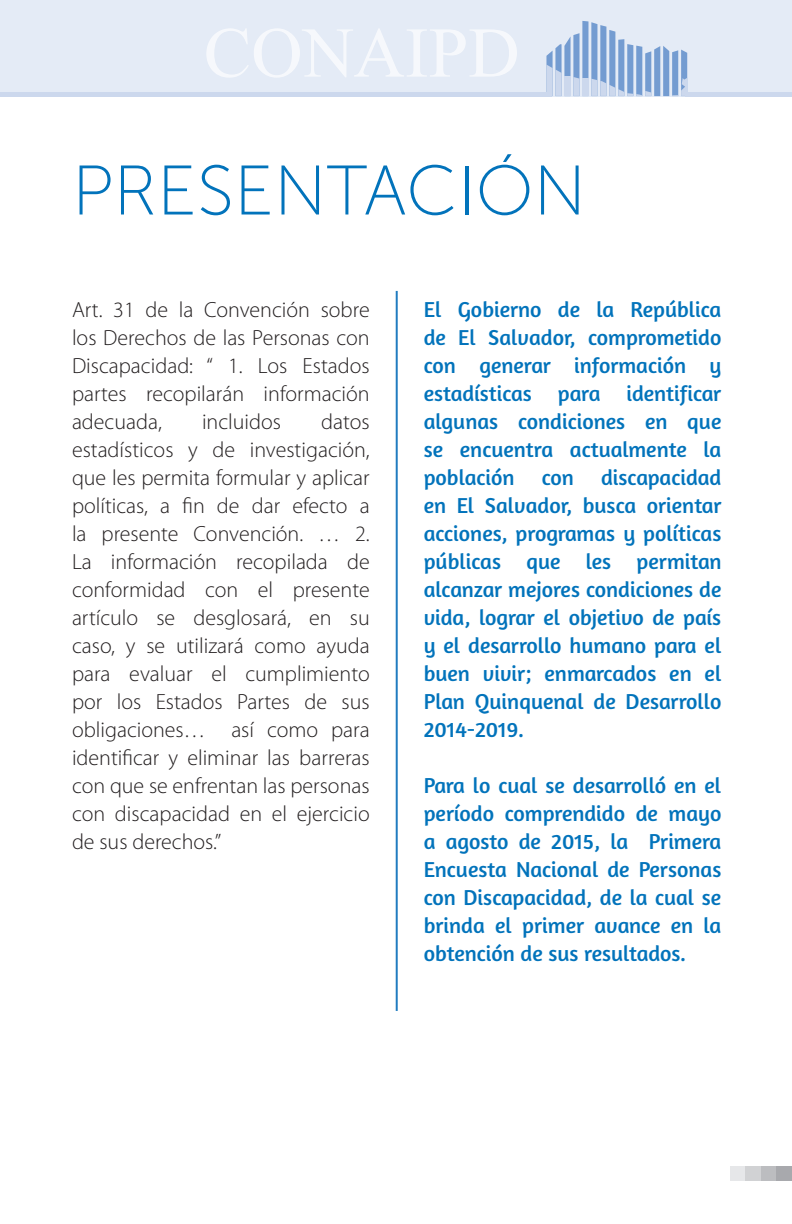
<style>
.page{position:relative;width:792px;height:1224px;background:#fff}
.page>*{position:absolute;margin:0;border:0;box-sizing:border-box;transform-origin:0 0}
.t1{font:70px "Museo Sans 100";color:#0273bb}
.t2{font:22px/28px "Amaranth";color:#0273bb;text-align:justify}
.t3{font:300 22px/28px "Myriad Pro";color:#231f20;text-align:justify}
</style>
<div class="page">
<div style="left:0;top:0;width:792px;height:96px;background:#e4ebf6"></div>
<div style="left:582px;top:21px;width:6px;height:75px;background:#749cd1"></div>
<svg style="left:546px;top:33px;width:34px;height:63px"></svg>
<div style="left:582px;top:78px;width:6px;height:18px;background:#ccd8ed"></div>
<svg style="left:591px;top:22px;width:96px;height:74px"></svg>
<hr style="left:0;top:92px;width:551px;height:4px;background:#ccd8ed">
<hr style="left:685px;top:92px;width:107px;height:4px;background:#ccd8ed">
<div style="left:730px;top:1167px;width:15px;height:14px;background:#e6e7e9"></div>
<div style="left:745px;top:1167px;width:16px;height:14px;background:#d1d2d4"></div>
<div style="left:761px;top:1167px;width:15px;height:14px;background:#bcbdc0"></div>
<div style="left:776px;top:1167px;width:16px;height:14px;background:#a8a9ad"></div>
<svg style="left:206px;top:28px;width:311px;height:50px"></svg>
<hr style="left:396px;top:291px;width:2px;height:720px;background:#217cc0">
<h1 class="t1" style="left:72px;top:153px;width:516px">PRESENTACIÓN</h1>
<p class="t3" style="left:72px;top:296px;width:299px">Art. 31 de la Convención sobre los Derechos de las Personas con Discapacidad: “ 1. Los Estados partes recopilarán información adecuada,</p>
<p class="t3" style="left:72px;top:408px;width:299px;text-indent:249px">datos estadísticos y de investigación, que les permita formular y aplicar políticas, a fin de dar efecto a la presente Convención. … 2.<br>La información recopilada de conformidad con el presente artículo se desglosará, en su caso, y se utilizará como ayuda para evaluar el cumplimiento por los Estados Partes de sus obligaciones… así como para identificar y eliminar las barreras con que se enfrentan las personas con discapacidad en el ejercicio de sus derechos.”</p>
<p class="t3" style="left:202px;top:408px;width:81px">incluidos</p>
<p class="t2" style="left:424px;top:295px;width:299px">El Gobierno de la República de El Salvador, comprometido con generar información y estadísticas para identificar algunas condiciones en que se encuentra actualmente la población con discapacidad en El Salvador, busca orientar acciones, programas y políticas públicas que les permitan alcanzar mejores condiciones de vida, lograr el objetivo de país y el desarrollo humano para el buen vivir; enmarcados en el Plan Quinquenal de Desarrollo 2014-2019.</p>
<p class="t2" style="left:424px;top:771px;width:299px">Para lo cual se desarrolló en el período comprendido de mayo a agosto de 2015, la Primera Encuesta Nacional de Personas con Discapacidad, de la cual se brinda el primer avance en la obtención de sus resultados.</p>
</div>
